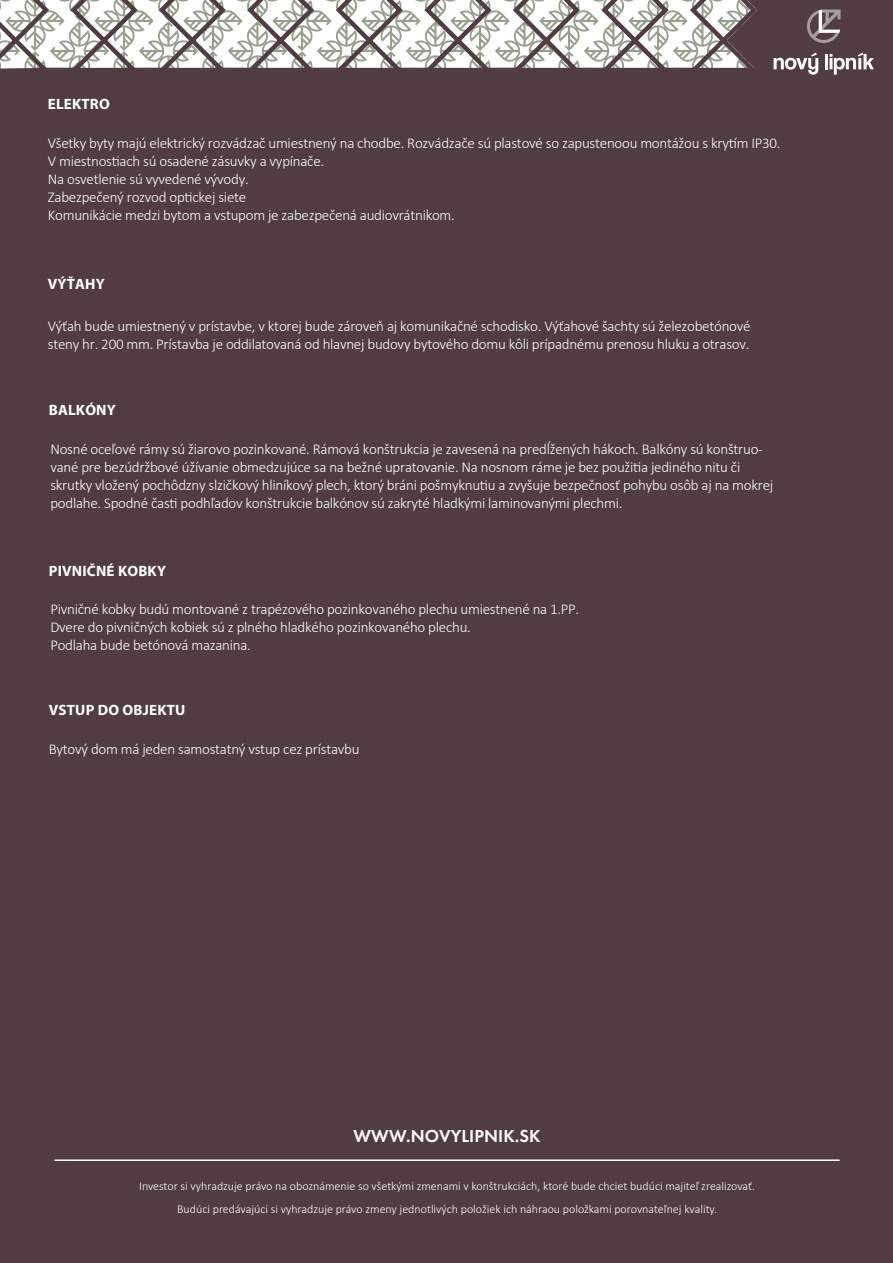
<style>
.page{position:relative;width:893px;height:1263px;background:#503c41}
.page>*{position:absolute;margin:0;border:0;box-sizing:border-box;transform-origin:0 0}
.t1{font:600 18px "Futura PT";letter-spacing:.005em;color:#fff}
.t2{font:300 15px/18px "Calibri";letter-spacing:-.015em;color:#fff}
.t3{font:700 15px "Myriad Pro";letter-spacing:.015em;color:#fff}
.t4{font:300 12px/22.5px "Calibri";color:#fff;text-align:center}
</style>
<div class="page">
<svg style="left:0;top:0;width:727px;height:69px;background:#c9c8c5"></svg>
<svg style="left:727px;top:0;width:147px;height:75px"></svg>
<hr style="left:55px;top:1159px;width:785px;height:2px;background:#fff">
<p class="t3" style="left:48px;top:95px;width:63px">ELEKTRO</p>
<p class="t2" style="left:48px;top:134px;width:734px">Všetky byty majú elektrický rozvádzač umiestnený na chodbe. Rozvádzače sú plastové so zapustenoou montážou s krytím IP30.<br>V miestnostiach sú osadené zásuvky a vypínače.<br>Na osvetlenie sú vyvedené vývody.<br>Zabezpečený rozvod optickej siete<br>Komunikácie medzi bytom a vstupom je zabezpečená audiovrátnikom.</p>
<p class="t3" style="left:48px;top:274px;width:59px">VÝŤAHY</p>
<p class="t2" style="left:48px;top:317px;width:704px">Výťah bude umiestnený v prístavbe, v ktorej bude zároveň aj komunikačné schodisko. Výťahové šachty sú železobetónové steny hr. 200 mm. Prístavba je oddilatovaná od hlavnej budovy bytového domu kôli prípadnému prenosu hluku a otrasov.</p>
<p class="t3" style="left:49px;top:400px;width:69px">BALKÓNY</p>
<p class="t2" style="left:50px;top:439px;width:724px">Nosné oceľové rámy sú žiarovo pozinkované. Rámová konštrukcia je zavesená na predĺžených hákoch. Balkóny sú konštruo&shy;vané pre bezúdržbové úžívanie obmedzujúce sa na bežné upratovanie. Na nosnom ráme je bez použitia jediného nitu či skrutky vložený pochôdzny slzičkový hliníkový plech, ktorý bráni pošmyknutiu a zvyšuje bezpečnosť pohybu osôb aj na mokrej podlahe. Spodné časti podhľadov konštrukcie balkónov sú zakryté hladkými laminovanými plechmi.</p>
<p class="t3" style="left:49px;top:561px;width:119px">PIVNIČNÉ KOBKY</p>
<p class="t2" style="left:50px;top:600px;width:530px">Pivničné kobky budú montované z trapézového pozinkovaného plechu umiestnené na 1.PP.<br>Dvere do pivničných kobiek sú z plného hladkého pozinkovaného plechu.<br>Podlaha bude betónová mazanina.</p>
<p class="t3" style="left:49px;top:700px;width:138px">VSTUP DO OBJEKTU</p>
<p class="t2" style="left:49px;top:740px;width:312px">Bytový dom má jeden samostatný vstup cez prístavbu</p>
<p class="t1" style="left:353px;top:1124px;width:189px">WWW.NOVYLIPNIK.SK</p>
<p class="t4" style="left:139px;top:1175px;width:618px">Investor si vyhradzuje právo na oboznámenie so všetkými zmenami v konštrukciách, ktoré bude chciet budúci majiteľ zrealizovať.<br>Budúci predávajúci si vyhradzuje právo zmeny jednotlivých položiek ich náhraou položkami porovnateľnej kvality.</p>
</div>
